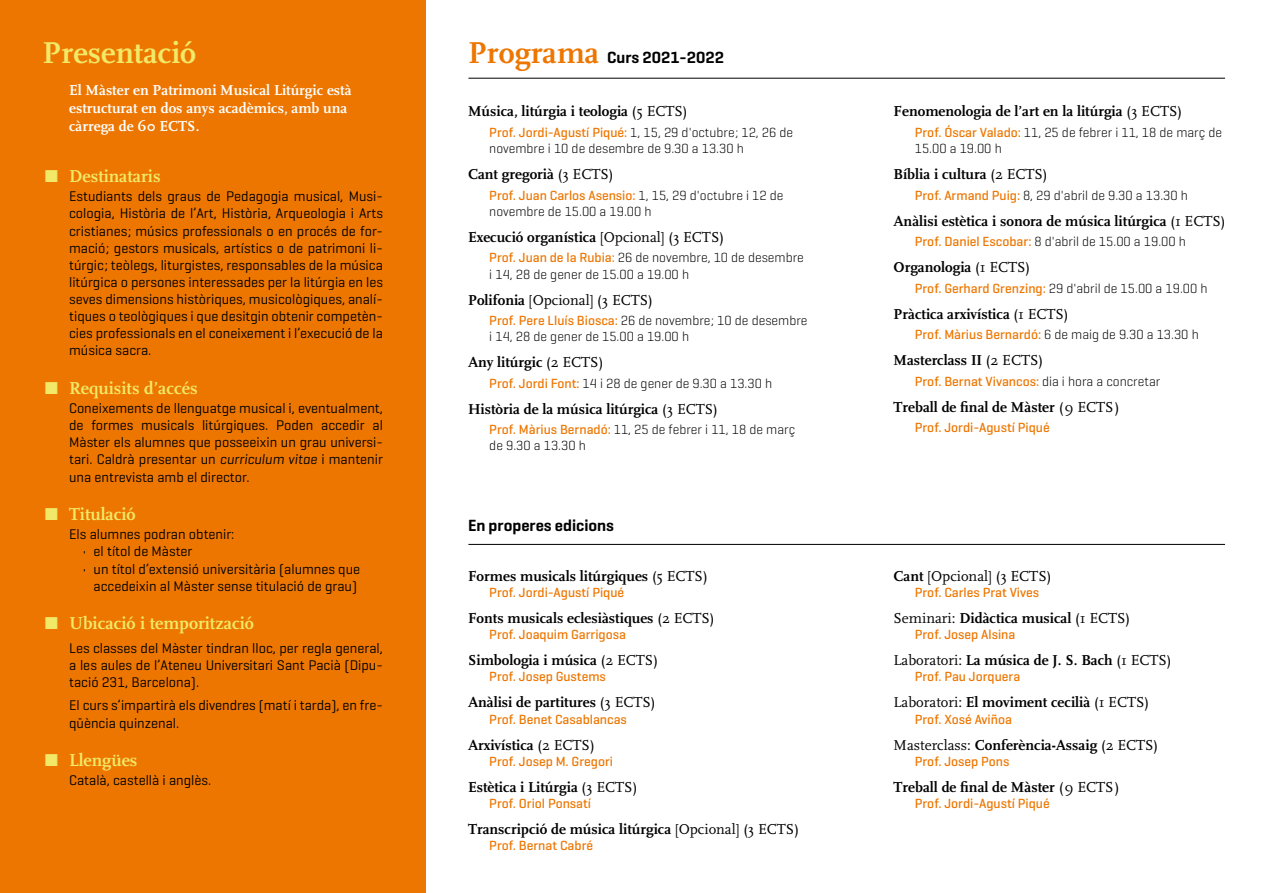
<style>
.page{position:relative;width:1268px;height:893px;background:#fff}
.page>*{position:absolute;margin:0;border:0;box-sizing:border-box;transform-origin:0 0}
.t1{font:700 31.5px "FF Scala";color:#f1e967}
.t2{font:700 18px "FF Scala";color:#f1e967}
.t3{font:600 16.5px "Geogrotesque";color:#000}
.t4{font:700 15px "FF Scala";color:#000}
.t5{font:15px "FF Scala";color:#000}
.t6{font:700 15px/18px "FF Scala";color:#fff}
.t7{font:14.25px/17.1px "Geogrotesque";color:#000;text-align:justify}
.t8{font:300 13.5px/16.2px "Geogrotesque";color:#000}
.t9{font:500 13.5px "Geogrotesque";color:#ed7600}
.s1{font-family:"FF Scala";font-weight:700;font-size:31.5px;color:#ed7600}
.s2{font-style:italic}
.s3{font-weight:400}
.s4{font-weight:500;color:#ed7600}
.s5{font-weight:700}
.s6{font-weight:300;color:#000}
.s7{font-family:"FF Scala Caps";font-weight:400}
</style>
<div class="page">
<div style="left:0;top:0;width:425px;height:893px;background:#ed7600"></div>
<hr style="left:468px;top:78px;width:756px;height:1px;background:#000">
<hr style="left:468px;top:544px;width:756px;height:1px;background:#000">
<h1 class="t1" style="left:43px;top:35px;width:155px">Presentació</h1>
<p class="t3" style="left:468px;top:47px;width:257px"><span class="s1">Programa</span> Curs 2021-2022</p>
<p class="t6" style="left:69px;top:81px;width:284px">El Màster en Patrimoni Musical Litúrgic està estructurat en dos anys acadèmics, amb una càrrega de 60 ECTS.</p>
<p class="t2" style="left:43px;top:166px;width:119px">π Destinataris</p>
<p class="t7" style="left:69px;top:188px;width:315px">Estudiants dels graus de Pedagogia musical, Musi&shy;cologia, Història de l’Art, Història, Arqueologia i Arts cristianes; músics professionals o en procés de for&shy;mació; gestors musicals, artístics o de patrimoni li&shy;túrgic; teòlegs, liturgistes, responsables de la música litúrgica o persones interessades per la litúrgia en les seves dimensions històriques, musicològiques, analí&shy;tiques o teològiques i que desitgin obtenir competèn&shy;cies professionals en el coneixement i l’execució de la música sacra.</p>
<p class="t2" style="left:43px;top:378px;width:157px">π Requisits d’accés</p>
<p class="t7" style="left:69px;top:399px;width:315px">Coneixements de llenguatge musical i, eventualment, de formes musicals litúrgiques. Poden accedir al Màster els alumnes que posseeixin un grau universi&shy;tari. Caldrà presentar un <span class="s2">curriculum vitae</span> i mantenir una entrevista amb el director.</p>
<p class="t2" style="left:43px;top:504px;width:95px">π Titulació</p>
<p class="t7" style="left:69px;top:525px;width:167px">Els alumnes podran obtenir:</p>
<p class="t7" style="left:83px;top:543px;width:111px">• el títol de Màster</p>
<p class="t7" style="left:83px;top:560px;width:279px;text-align:center">• un títol d’extensió universitària (alumnes que accedeixin al Màster sense titulació de grau)</p>
<p class="t2" style="left:43px;top:613px;width:213px">π Ubicació i temporització</p>
<p class="t7" style="left:69px;top:639px;width:315px">Les classes del Màster tindran lloc, per regla general, a les aules de l’Ateneu Universitari Sant Pacià (Dipu&shy;tació 231, Barcelona).</p>
<p class="t7" style="left:69px;top:697px;width:315px">El curs s’impartirà els divendres (matí i tarda), en fre&shy;qüència quinzenal.</p>
<p class="t2" style="left:43px;top:750px;width:96px">π Llengües</p>
<p class="t7" style="left:69px;top:771px;width:144px">Català, castellà i anglès.</p>
<p class="t4" style="left:468px;top:103px;width:221px">Música, litúrgia i teologia <span class="s3">(5 ECTS)</span></p>
<p class="t8" style="left:489px;top:124px;width:305px"><span class="s4">Prof. Jordi-Agustí Piqué:</span> 1, 15, 29 d'octubre; 12, 26 de novembre i 10 de desembre de 9.30 a 13.30 h</p>
<p class="t4" style="left:468px;top:166px;width:147px">Cant gregorià <span class="s3">(3 ECTS)</span></p>
<p class="t8" style="left:489px;top:186px;width:296px"><span class="s4">Prof. Juan Carlos Asensio:</span> 1, 15, 29 d'octubre i 12 de novembre de 15.00 a 19.00 h</p>
<p class="t4" style="left:468px;top:228px;width:257px">Execució organística <span class="s3">[Opcional] (3 ECTS)</span></p>
<p class="t8" style="left:489px;top:249px;width:316px"><span class="s4">Prof. Juan de la Rubia:</span> 26 de novembre, 10 de desembre i 14, 28 de gener de 15.00 a 19.00 h</p>
<p class="t5" style="left:468px;top:292px;width:186px"><span class="s5">Polifonia</span> [Opcional] (3 ECTS)</p>
<p class="t8" style="left:489px;top:312px;width:320px"><span class="s4">Prof. Pere Lluís Biosca:</span> 26 de novembre; 10 de desembre i 14, 28 de gener de 15.00 a 19.00 h</p>
<p class="t4" style="left:468px;top:354px;width:137px">Any litúrgic <span class="s3">(2 ECTS)</span></p>
<p class="t8" style="left:489px;top:375px;width:284px"><span class="s4">Prof. Jordi Font:</span> 14 i 28 de gener de 9.30 a 13.30 h</p>
<p class="t4" style="left:468px;top:400px;width:251px">Història de la música litúrgica <span class="s3">(3 ECTS)</span></p>
<p class="t8" style="left:489px;top:421px;width:307px"><span class="s4">Prof. Màrius Bernadó:</span> 11, 25 de febrer i 11, 18 de març de 9.30 a 13.30 h</p>
<p class="t3" style="left:468px;top:515px;width:147px">En properes edicions</p>
<p class="t4" style="left:468px;top:567px;width:241px">Formes musicals litúrgiques <span class="s3">(5 ECTS)</span></p>
<p class="t9" style="left:489px;top:584px;width:136px">Prof. Jordi-Agustí Piqué</p>
<p class="t4" style="left:468px;top:609px;width:248px">Fonts musicals eclesiàstiques <span class="s3">(2 ECTS)</span></p>
<p class="t9" style="left:489px;top:626px;width:138px">Prof. Joaquim Garrigosa</p>
<p class="t4" style="left:468px;top:652px;width:191px">Simbologia i música <span class="s3">(2 ECTS)</span></p>
<p class="t9" style="left:489px;top:668px;width:118px">Prof. Josep Gustems</p>
<p class="t4" style="left:468px;top:694px;width:189px">Anàlisi de partitures <span class="s3">(3 ECTS)</span></p>
<p class="t9" style="left:489px;top:711px;width:139px">Prof. Benet Casablancas</p>
<p class="t4" style="left:468px;top:736px;width:128px">Arxivística <span class="s3">(2 ECTS)</span></p>
<p class="t9" style="left:489px;top:753px;width:125px">Prof. Josep M. Gregori</p>
<p class="t4" style="left:468px;top:779px;width:171px">Estètica i Litúrgia <span class="s3">(3 ECTS)</span></p>
<p class="t9" style="left:489px;top:795px;width:103px">Prof. Oriol Ponsatí</p>
<p class="t4" style="left:468px;top:821px;width:332px">Transcripció de música litúrgica <span class="s3">[Opcional] (3 ECTS)</span></p>
<p class="t9" style="left:489px;top:837px;width:105px">Prof. Bernat Cabré</p>
<p class="t4" style="left:893px;top:103px;width:290px">Fenomenologia de l’art en la litúrgia <span class="s3">(3 ECTS)</span></p>
<p class="t8" style="left:914px;top:124px;width:308px"><span class="s4">Prof. Óscar Valado:</span> 11, 25 de febrer i 11, 18 de març de<br>15.00 a 19.00 h</p>
<p class="t4" style="left:893px;top:166px;width:155px">Bíblia i cultura <span class="s3">(2 ECTS)</span></p>
<p class="t8" style="left:914px;top:186px;width:274px"><span class="s4">Prof. Armand Puig:</span> 8, 29 d'abril de 9.30 a 13.30 h</p>
<p class="t4" style="left:893px;top:212px;width:333px">Anàlisi estètica i sonora de música litúrgica <span class="s3">(1 ECTS)</span></p>
<p class="t8" style="left:914px;top:233px;width:272px"><span class="s4">Prof. Daniel Escobar:</span> 8 d'abril de 15.00 a 19.00 h</p>
<p class="t4" style="left:893px;top:259px;width:138px">Organologia <span class="s3">(1 ECTS)</span></p>
<p class="t8" style="left:914px;top:279px;width:294px"><span class="s4">Prof. Gerhard Grenzing:</span> 29 d'abril de 15.00 a 19.00 h</p>
<p class="t4" style="left:893px;top:305px;width:176px">Pràctica arxivística <span class="s3">(1 ECTS)</span></p>
<p class="t9" style="left:914px;top:326px;width:285px">Prof. Màrius Bernardó: <span class="s6">6 de maig de 9.30 a 13.30 h</span></p>
<p class="t4" style="left:893px;top:352px;width:151px">Masterclass II <span class="s3">(2 ECTS)</span></p>
<p class="t9" style="left:914px;top:373px;width:247px">Prof. Bernat Vivancos: <span class="s6">dia i hora a concretar</span></p>
<p class="t4" style="left:893px;top:398px;width:228px">Treball de final de Màster <span class="s7">(9 ECTS)</span></p>
<p class="t9" style="left:914px;top:419px;width:136px">Prof. Jordi-Agustí Piqué</p>
<p class="t5" style="left:893px;top:568px;width:159px"><span class="s5">Cant</span> [Opcional] (3 ECTS)</p>
<p class="t9" style="left:914px;top:584px;width:126px">Prof. Carles Prat Vives</p>
<p class="t5" style="left:893px;top:610px;width:238px">Seminari: <span class="s5">Didàctica musical</span> (1 ECTS)</p>
<p class="t9" style="left:914px;top:626px;width:102px">Prof. Josep Alsina</p>
<p class="t5" style="left:893px;top:652px;width:279px">Laboratori: <span class="s5">La música de J. S. Bach</span> (1 ECTS)</p>
<p class="t9" style="left:914px;top:668px;width:107px">Prof. Pau Jorquera</p>
<p class="t5" style="left:893px;top:694px;width:257px">Laboratori: <span class="s5">El moviment cecilià</span> (1 ECTS)</p>
<p class="t9" style="left:914px;top:711px;width:99px">Prof. Xosé Aviñoa</p>
<p class="t5" style="left:893px;top:737px;width:266px">Masterclass: <span class="s5">Conferència-Assaig</span> (2 ECTS)</p>
<p class="t9" style="left:914px;top:753px;width:96px">Prof. Josep Pons</p>
<p class="t4" style="left:893px;top:779px;width:228px">Treball de final de Màster <span class="s7">(9 ECTS)</span></p>
<p class="t9" style="left:914px;top:795px;width:136px">Prof. Jordi-Agustí Piqué</p>
</div>
